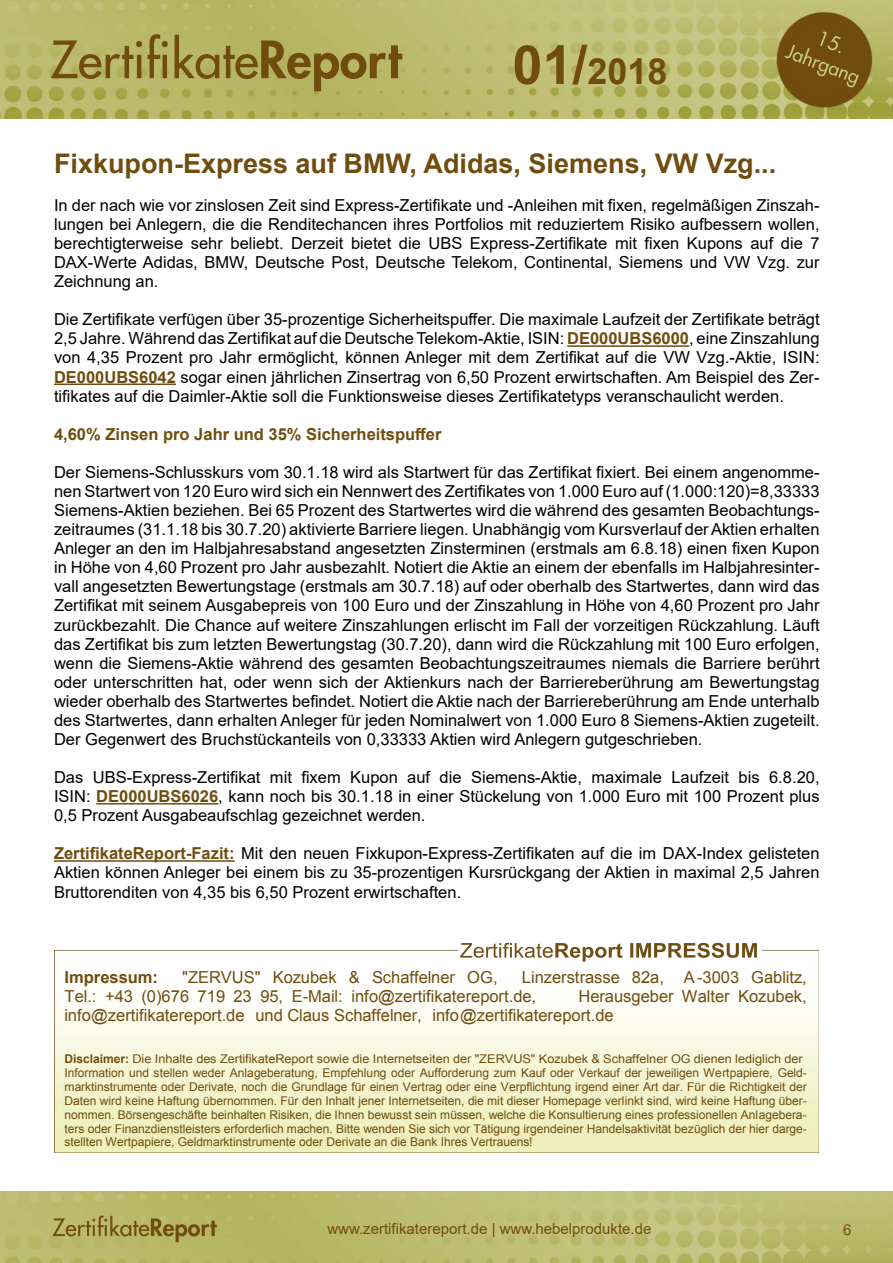
<style>
.page{position:relative;width:893px;height:1263px;background:#fff}
.page>*{position:absolute;margin:0;border:0;box-sizing:border-box;transform-origin:0 0}
.t1{font:700 36px "Arial";color:#704d0f}
.t2{font:700 27px "Arial";color:#704d0f}
.t3{font:16.5px/19px "Arial";color:#000;text-align:justify}
.t4{font:16.5px/19px "Arial";color:#704d0f}
.t5{font:700 16.5px "Arial";color:#704d0f}
.t6{font:15px "Arial";color:#704d0f}
.t7{font:12px/13.8px "Arial";letter-spacing:-.005em;color:#704d0f;scale:1.06 1}
.s1{font-size:54px}
.s2{font-weight:700;color:#704d0f}
.s3{font-weight:700}
</style>
<div class="page">
<img style="left:0;top:1192px;width:893px;height:71px">
<img style="left:0;top:0;width:893px;height:119px">
<hr style="left:567px;top:345px;width:122px;height:2px;background:#704d0f">
<hr style="left:54px;top:383px;width:122px;height:2px;background:#704d0f">
<hr style="left:96px;top:803px;width:122px;height:1px;background:#704d0f">
<hr style="left:54px;top:860px;width:181px;height:2px;background:#704d0f">
<img style="left:54px;top:942px;width:765px;height:210px">
<img style="left:503px;top:943px;width:254px;height:15px">
<h1 class="t1" style="left:512px;top:46px;width:157px"><span class="s1">01/</span>2018</h1>
<h2 class="t2" style="left:54px;top:144px;width:724px">Fixkupon-Express auf BMW, Adidas, Siemens, VW Vzg...</h2>
<p class="t3" style="left:54px;top:195px;width:767px">In der nach wie vor zinslosen Zeit sind Express-Zertifikate und -Anleihen mit fixen, regelmäßigen Zinszah&shy;lungen bei Anlegern, die die Renditechancen ihres Portfolios mit reduziertem Risiko aufbessern wollen, berechtigterweise sehr beliebt. Derzeit bietet die UBS Express-Zertifikate mit fixen Kupons auf die 7<br>DAX-Werte Adidas, BMW, Deutsche Post, Deutsche Telekom, Continental, Siemens und VW Vzg. zur Zeichnung an.</p>
<p class="t3" style="left:54px;top:310px;width:767px">Die Zertifikate verfügen über 35-prozentige Sicherheitspuffer. Die maximale Laufzeit der Zertifikate beträgt 2,5 Jahre. Während das Zertifikat auf die Deutsche Telekom-Aktie, ISIN: <span class="s2">DE000UBS6000</span>, eine Zinszahlung von 4,35 Prozent pro Jahr ermöglicht, können Anleger mit dem Zertifikat auf die VW Vzg.-Aktie, ISIN:<br><span class="s2">DE000UBS6042</span> sogar einen jährlichen Zinsertrag von 6,50 Prozent erwirtschaften. Am Beispiel des Zer&shy;tifikates auf die Daimler-Aktie soll die Funktionsweise dieses Zertifikatetyps veranschaulicht werden.</p>
<p class="t5" style="left:54px;top:422px;width:389px">4,60% Zinsen pro Jahr und 35% Sicherheitspuffer</p>
<p class="t3" style="left:54px;top:462px;width:767px">Der Siemens-Schlusskurs vom 30.1.18 wird als Startwert für das Zertifikat fixiert. Bei einem angenomme&shy;nen Startwert von 120 Euro wird sich ein Nennwert des Zertifikates von 1.000 Euro auf (1.000:120)=8,33333<br>Siemens-Aktien beziehen. Bei 65 Prozent des Startwertes wird die während des gesamten Beobachtungs&shy;zeitraumes (31.1.18 bis 30.7.20) aktivierte Barriere liegen. Unabhängig vom Kursverlauf der Aktien erhalten Anleger an den im Halbjahresabstand angesetzten Zinsterminen (erstmals am 6.8.18) einen fixen Kupon in Höhe von 4,60 Prozent pro Jahr ausbezahlt. Notiert die Aktie an einem der ebenfalls im Halbjahresinter&shy;vall angesetzten Bewertungstage (erstmals am 30.7.18) auf oder oberhalb des Startwertes, dann wird das Zertifikat mit seinem Ausgabepreis von 100 Euro und der Zinszahlung in Höhe von 4,60 Prozent pro Jahr zurückbezahlt. Die Chance auf weitere Zinszahlungen erlischt im Fall der vorzeitigen Rückzahlung. Läuft das Zertifikat bis zum letzten Bewertungstag (30.7.20), dann wird die Rückzahlung mit 100 Euro erfolgen, wenn die Siemens-Aktie während des gesamten Beobachtungszeitraumes niemals die Barriere berührt oder unterschritten hat, oder wenn sich der Aktienkurs nach der Barriereberührung am Bewertungstag wieder oberhalb des Startwertes befindet. Notiert die Aktie nach der Barriereberührung am Ende unterhalb des Startwertes, dann erhalten Anleger für jeden Nominalwert von 1.000 Euro 8 Siemens-Aktien zugeteilt.<br>Der Gegenwert des Bruchstückanteils von 0,33333 Aktien wird Anlegern gutgeschrieben.</p>
<p class="t3" style="left:54px;top:768px;width:767px">Das UBS-Express-Zertifikat mit fixem Kupon auf die Siemens-Aktie, maximale Laufzeit bis 6.8.20, ISIN: <span class="s2">DE000UBS6026</span>, kann noch bis 30.1.18 in einer Stückelung von 1.000 Euro mit 100 Prozent plus 0,5 Prozent Ausgabeaufschlag gezeichnet werden.</p>
<p class="t3" style="left:54px;top:844px;width:767px"><span class="s2">ZertifikateReport-Fazit:</span> Mit den neuen Fixkupon-Express-Zertifikaten auf die im DAX-Index gelisteten Aktien können Anleger bei einem bis zu 35-prozentigen Kursrückgang der Aktien in maximal 2,5 Jahren Bruttorenditen von 4,35 bis 6,50 Prozent erwirtschaften.</p>
<p class="t5" style="left:64px;top:966px;width:95px">Impressum:</p>
<p class="t4" style="left:182px;top:968px;width:317px">"ZERVUS" Kozubek &amp; Schaffelner OG,</p>
<p class="t4" style="left:64px;top:968px;width:744px;text-indent:457px">Linzerstrasse 82a, A-3003 Gablitz,<br>Tel.: +43 (0)676 719 23 95, E-Mail: info@zertifikatereport.de,</p>
<p class="t4" style="left:64px;top:987px;width:744px;text-indent:514px">Herausgeber Walter Kozubek, info@zertifikatereport.de und Claus Schaffelner, info@zertifikatereport.de</p>
<p class="t7" style="left:64px;top:1052px;width:702px"><span class="s3">Disclaimer:</span> Die Inhalte des ZertifikateReport sowie die Internetseiten der "ZERVUS" Kozubek &amp; Schaffelner OG dienen lediglich der Information und stellen weder Anlageberatung, Empfehlung oder Aufforderung zum Kauf oder Verkauf der jeweiligen Wertpapiere, Geld&shy;marktinstrumente oder Derivate, noch die Grundlage für einen Vertrag oder eine Verpflichtung irgend einer Art dar. Für die Richtigkeit der Daten wird keine Haftung übernommen. Für den Inhalt jener Internetseiten, die mit dieser Homepage verlinkt sind, wird keine Haftung über&shy;nommen. Börsengeschäfte beinhalten Risiken, die Ihnen bewusst sein müssen, welche die Konsultierung eines professionellen Anlagebera&shy;ters oder Finanzdienstleisters erforderlich machen. Bitte wenden Sie sich vor Tätigung irgendeiner Handelsaktivität bezüglich der hier darge&shy;stellten Wertpapiere, Geldmarktinstrumente oder Derivate an die Bank Ihres Vertrauens!</p>
<p class="t6" style="left:327px;top:1218px;width:326px">www.zertifikatereport.de | www.hebelprodukte.de</p>
<p class="t6" style="left:843px;top:1219px;width:10px">6</p>
</div>
